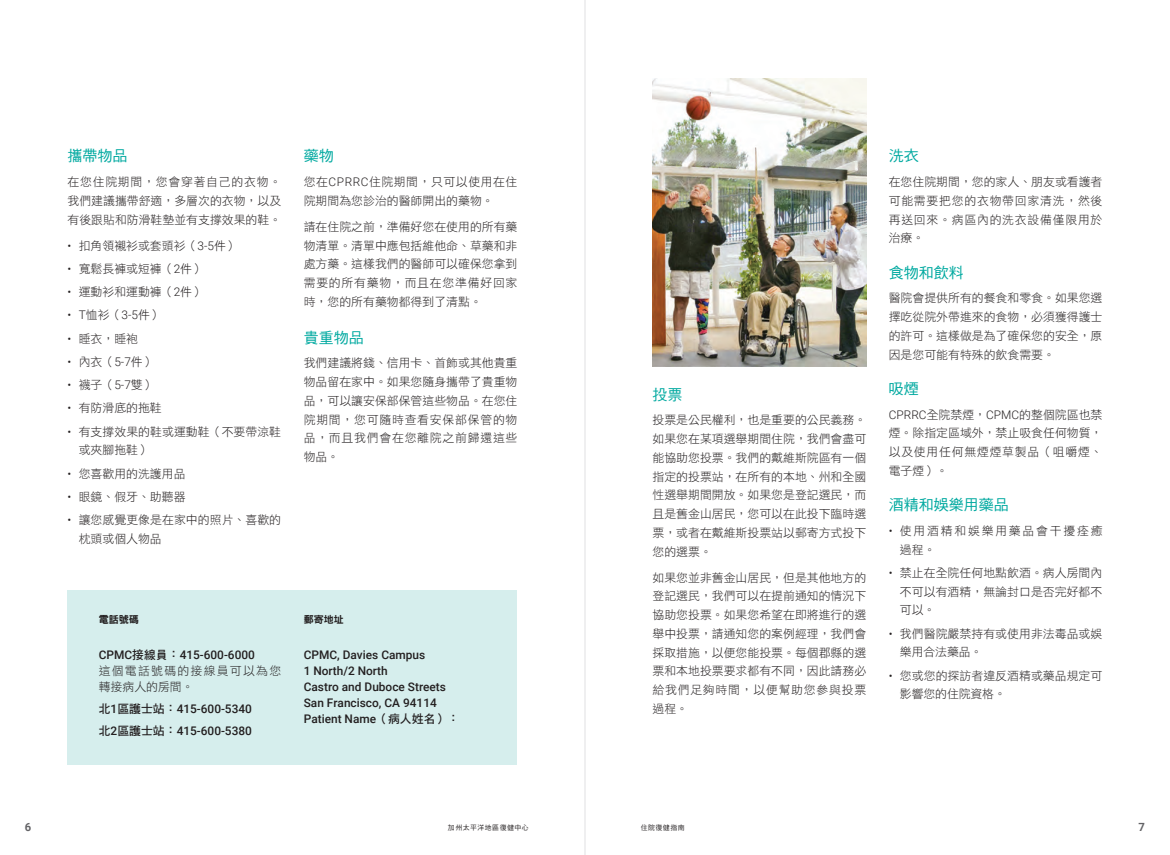
<style>
.page{position:relative;width:1170px;height:855px;background:#fff}
.page>*{position:absolute;margin:0;border:0;box-sizing:border-box;transform-origin:0 0}
.t1{font:15px "DF Hei Std W5";color:#00a9a0}
.t2{font:11.88px/18.8px "DF Hei Std W3";color:#231f20;text-align:justify}
.t3{font:500 11.88px/16.2px "Roboto";color:#231f20}
.t4{font:11.88px/16.2px "DF Hei Std W3";letter-spacing:.105em;color:#231f20}
.t5{font:11.88px/18.8px "DF Hei Std W3";letter-spacing:.145em;color:#231f20}
.t6{font:300 11.88px "Roboto";color:#231f20}
.t7{font:700 11.25px "Roboto";color:#636366}
.t8{font:10px "DF Hei Std W9";color:#231f20}
.t9{font:6.88px "DF Hei Std W5";letter-spacing:.075em;color:#231f20}
.s1{font-family:"Roboto";font-weight:300}
.s2{font-family:"DF Hei Std W3";font-weight:400}
.s3{font-family:"DF Hei Std W7";font-weight:400}
</style>
<div class="page">
<hr style="left:585px;top:0;width:1px;height:855px;background:#e0e1e3">
<div style="left:68px;top:590px;width:450px;height:175px;background:#d6eeed"></div>
<img style="left:652px;top:79px;width:215px;height:288px">
<p class="t1" style="left:68px;top:148px;width:61px">攜帶物品</p>
<p class="t2" style="left:68px;top:172px;width:215px">在您住院期間，您會穿著自己的衣物。我們建議攜帶舒適，多層次的衣物，以及有後跟貼和防滑鞋墊並有支撐效果的鞋。</p>
<p class="t2" style="left:68px;top:236px;width:172px"><span class="s1">•</span> 扣角領襯衫或套頭衫（<span class="s1">3-5</span>件）</p>
<p class="t2" style="left:68px;top:259px;width:138px"><span class="s1">•</span> 寬鬆長褲或短褲（<span class="s1">2</span>件）</p>
<p class="t2" style="left:68px;top:282px;width:138px"><span class="s1">•</span> 運動衫和運動褲（<span class="s1">2</span>件）</p>
<p class="t6" style="left:68px;top:307px;width:96px">• T<span class="s2">恤衫（</span>3-5<span class="s2">件）</span></p>
<p class="t2" style="left:68px;top:329px;width:72px"><span class="s1">•</span> 睡衣，睡袍</p>
<p class="t2" style="left:68px;top:352px;width:89px"><span class="s1">•</span> 內衣（<span class="s1">5-7</span>件）</p>
<p class="t2" style="left:68px;top:375px;width:89px"><span class="s1">•</span> 襪子（<span class="s1">5-7</span>雙）</p>
<p class="t2" style="left:68px;top:398px;width:96px"><span class="s1">•</span> 有防滑底的拖鞋</p>
<p class="t2" style="left:79px;top:422px;width:204px;text-indent:-11px"><span class="s1">•</span> 有支撐效果的鞋或運動鞋（不要帶涼鞋或夾腳拖鞋）</p>
<p class="t2" style="left:68px;top:464px;width:120px"><span class="s1">•</span> 您喜歡用的洗護用品</p>
<p class="t2" style="left:68px;top:487px;width:120px"><span class="s1">•</span> 眼鏡、假牙、助聽器</p>
<p class="t2" style="left:79px;top:510px;width:204px;text-indent:-11px"><span class="s1">•</span> 讓您感覺更像是在家中的照片、喜歡的枕頭或個人物品</p>
<p class="t1" style="left:304px;top:148px;width:31px">藥物</p>
<p class="t2" style="left:304px;top:172px;width:215px">您在<span class="s1">CPRRC</span>住院期間，只可以使用在住院期間為您診治的醫師開出的藥物。</p>
<p class="t2" style="left:304px;top:217px;width:215px">請在住院之前，準備好您在使用的所有藥物清單。清單中應包括維他命、草藥和非處方藥。這樣我們的醫師可以確保您拿到需要的所有藥物，而且在您準備好回家時，您的所有藥物都得到了清點。</p>
<p class="t1" style="left:304px;top:329px;width:61px">貴重物品</p>
<p class="t2" style="left:304px;top:354px;width:215px">我們建議將錢、信用卡、首飾或其他貴重物品留在家中。如果您隨身攜帶了貴重物品，可以讓安保部保管這些物品。在您住院期間，您可隨時查看安保部保管的物品，而且我們會在您離院之前歸還這些物品。</p>
<p class="t8" style="left:99px;top:614px;width:41px">電話號碼</p>
<p class="t3" style="left:99px;top:646px;width:158px">CPMC<span class="s3">接線員：</span>415-600-6000</p>
<p class="t4" style="left:99px;top:662px;width:184px">這個電話號碼的接線員可以為您轉接病人的房間。</p>
<p class="t3" style="left:99px;top:697px;width:155px;line-height:21.9px"><span class="s3">北</span>1<span class="s3">區護士站：</span>415-600-5340<span class="s3">北</span>2<span class="s3">區護士站：</span>415-600-5380</p>
<p class="t8" style="left:304px;top:614px;width:41px">郵寄地址</p>
<p class="t3" style="left:304px;top:646px;width:157px">CPMC, Davies Campus<br>1 North/2 North<br>Castro and Duboce Streets<br>San Francisco, CA 94114<br>Patient Name<span class="s3">（病人姓名）：</span></p>
<p class="t1" style="left:652px;top:386px;width:31px">投票</p>
<p class="t2" style="left:652px;top:411px;width:215px">投票是公民權利，也是重要的公民義務。如果您在某項選舉期間住院，我們會盡可能協助您投票。我們的戴維斯院區有一個指定的投票站，在所有的本地、州和全國性選舉期間開放。如果您是登記選民，而且是舊金山居民，您可以在此投下臨時選票，或者在戴維斯投票站以郵寄方式投下您的選票。</p>
<p class="t2" style="left:652px;top:568px;width:215px">如果您並非舊金山居民，但是其他地方的登記選民，我們可以在提前通知的情況下協助您投票。如果您希望在即將進行的選舉中投票，請通知您的案例經理，我們會採取措施，以便您能投票。每個郡縣的選票和本地投票要求都有不同，因此請務必給我們足夠時間，以便幫助您參與投票過程。</p>
<p class="t1" style="left:889px;top:148px;width:31px">洗衣</p>
<p class="t2" style="left:889px;top:172px;width:215px">在您住院期間，您的家人、朋友或看護者可能需要把您的衣物帶回家清洗，然後再送回來。病區內的洗衣設備僅限用於治療。</p>
<p class="t1" style="left:889px;top:264px;width:76px">食物和飲料</p>
<p class="t2" style="left:889px;top:289px;width:215px">醫院會提供所有的餐食和零食。如果您選擇吃從院外帶進來的食物，必須獲得護士的許可。這樣做是為了確保您的安全，原因是您可能有特殊的飲食需要。</p>
<p class="t1" style="left:889px;top:380px;width:31px">吸煙</p>
<p class="t2" style="left:889px;top:405px;width:215px"><span class="s1">CPRRC</span>全院禁煙，<span class="s1">CPMC</span>的整個院區也禁煙。除指定區域外，禁止吸食任何物質，以及使用任何無煙煙草製品（咀嚼煙、電子煙）。</p>
<p class="t1" style="left:889px;top:497px;width:121px">酒精和娛樂用藥品</p>
<p class="t5" style="left:900px;top:521px;width:204px;text-indent:-11px"><span class="s1">•</span> 使用酒精和娛樂用藥品會干擾痊癒過程。</p>
<p class="t2" style="left:900px;top:563px;width:204px;text-indent:-11px"><span class="s1">•</span> 禁止在全院任何地點飲酒。病人房間內不可以有酒精，無論封口是否完好都不可以。</p>
<p class="t2" style="left:900px;top:624px;width:204px;text-indent:-11px"><span class="s1">•</span> 我們醫院嚴禁持有或使用非法毒品或娛樂用合法藥品。</p>
<p class="t2" style="left:900px;top:666px;width:204px;text-indent:-11px"><span class="s1">•</span> 您或您的探訪者違反酒精或藥品規定可影響您的住院資格。</p>
<p class="t7" style="left:25px;top:819px;width:8px">6</p>
<p class="t9" style="left:448px;top:824px;width:82px">加州太平洋地區復健中心</p>
<p class="t9" style="left:641px;top:824px;width:45px">住院復健指南</p>
<p class="t7" style="left:1139px;top:819px;width:8px">7</p>
</div>
